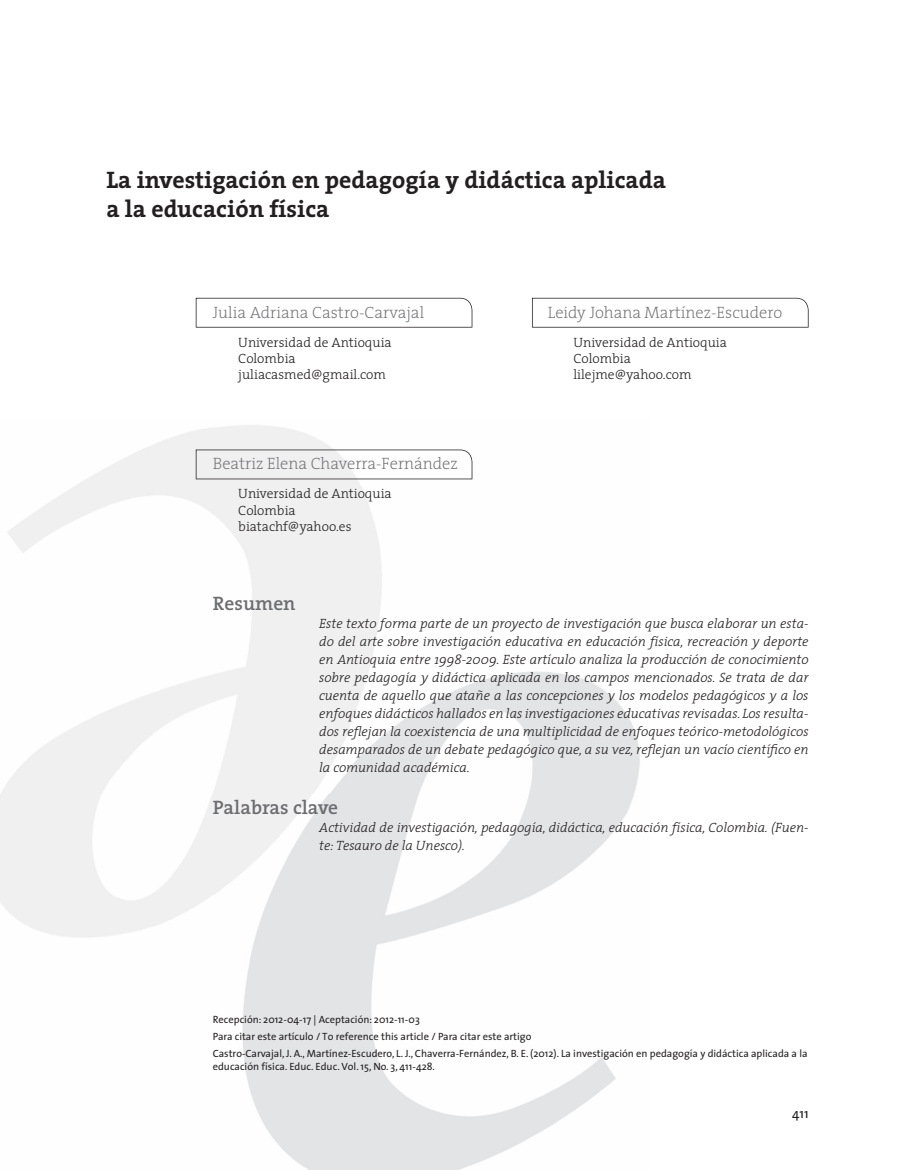
<style>
.page{position:relative;width:915px;height:1170px;background:#fff}
.page>*{position:absolute;margin:0;border:0;box-sizing:border-box;transform-origin:0 0}
.t1{font:700 24px/28.8px "The Serif";color:#231f20}
.t2{font:600 19.5px "The Serif";color:#6c6d70}
.t3{font:200 16.5px "The Serif";color:#6c6d70}
.t4{font:italic 300 13.5px/18px "The Serif";color:#231f20;text-align:justify}
.t5{font:300 13.5px/16.2px "The Serif";color:#231f20}
.t6{font:13.5px "The Sans";color:#231f20}
.t7{font:10.5px/16.8px "The Sans";color:#231f20}
</style>
<div class="page">
<svg style="left:196px;top:298px;width:276px;height:29px"></svg>
<svg style="left:196px;top:449px;width:276px;height:30px"></svg>
<svg style="left:532px;top:298px;width:276px;height:29px"></svg>
<h1 class="t1" style="left:106px;top:165px;width:561px">La investigación en pedagogía y didáctica aplicada a la educación física</h1>
<p class="t3" style="left:213px;top:298px;width:213px">Julia Adriana Castro-Carvajal</p>
<p class="t5" style="left:238px;top:333px;width:155px">Universidad de Antioquia<br>Colombia juliacasmed@gmail.com</p>
<p class="t3" style="left:213px;top:450px;width:246px">Beatriz Elena Chaverra-Fernández</p>
<p class="t5" style="left:238px;top:485px;width:155px">Universidad de Antioquia<br>Colombia biatachf@yahoo.es</p>
<h2 class="t2" style="left:213px;top:587px;width:84px">Resumen</h2>
<p class="t3" style="left:547px;top:298px;width:236px">Leidy Johana Martínez-Escudero</p>
<p class="t5" style="left:573px;top:333px;width:155px">Universidad de Antioquia<br>Colombia lilejme@yahoo.com</p>
<p class="t4" style="left:319px;top:614px;width:491px">Este texto forma parte de un proyecto de investigación que busca elaborar un esta&shy;do del arte sobre investigación educativa en educación física, recreación y deporte en Antioquia entre 1998-2009. Este artículo analiza la producción de conocimiento sobre pedagogía y didáctica aplicada en los campos mencionados. Se trata de dar cuenta de aquello que atañe a las concepciones y los modelos pedagógicos y a los enfoques didácticos hallados en las investigaciones educativas revisadas. Los resulta&shy;dos reflejan la coexistencia de una multiplicidad de enfoques teórico-metodológicos desamparados de un debate pedagógico que, a su vez, reflejan un vacío científico en la comunidad académica.</p>
<h2 class="t2" style="left:213px;top:790px;width:127px">Palabras clave</h2>
<p class="t4" style="left:319px;top:817px;width:491px">Actividad de investigación, pedagogía, didáctica, educación física, Colombia. (Fuen&shy;te: Tesauro de la Unesco).</p>
<p class="t7" style="left:213px;top:1010px;width:596px">Recepción: 2012-04-17 | Aceptación: 2012-11-03<br>Para citar este artículo / To reference this article / Para citar este artigo<br>Castro-Carvajal, J. A., Martínez-Escudero, L. J., Chaverra-Fernández, B. E. (2012). La investigación en pedagogía y didáctica aplicada a la</p>
<p class="t7" style="left:213px;top:1057px;width:223px">educación física. Educ. Educ. Vol. 15, No. 3, 411-428.</p>
<p class="t6" style="left:791px;top:1102px;width:18px">411</p>
</div>
